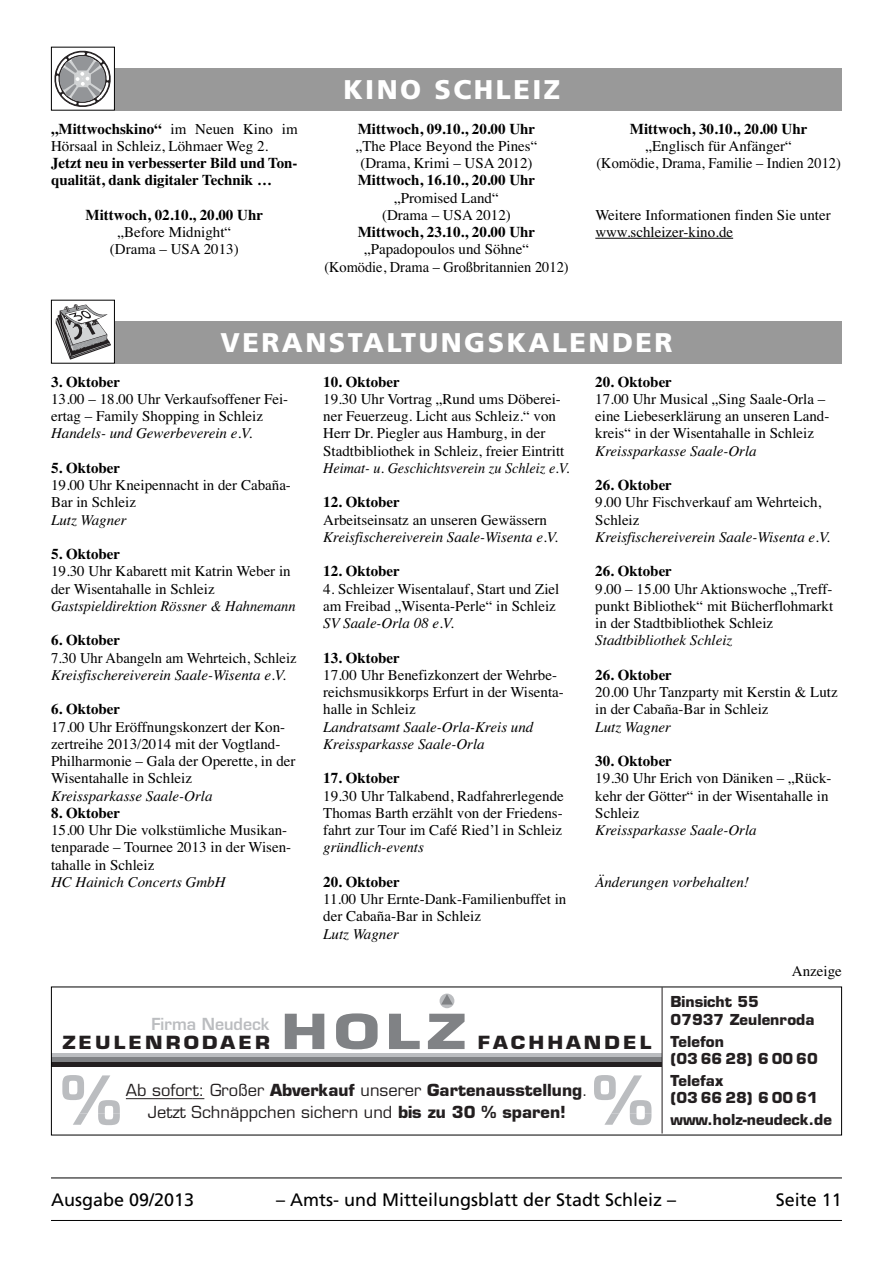
<style>
.page{position:relative;width:893px;height:1263px;background:#fff}
.page>*{position:absolute;margin:0;border:0;box-sizing:border-box;transform-origin:0 0}
.t1{font:700 47.1px "Eurostile";color:#808285;scale:1.27 1}
.t2{font:900 27px "Frutiger";letter-spacing:.09em;color:#fff}
.t3{font:18px "Frutiger";color:#000}
.t4{font:700 17.7px "Eurostile";letter-spacing:.15em;color:#231f20;scale:1.14 1}
.t5{font:16.2px/22px "Eurostile";color:#231f20;text-align:center}
.t6{font:600 16.2px "Eurostile";color:#bbbdc0}
.t7{font:15px/17.2px "Times";color:#000}
.t8{font:italic 15px/17.2px "Times";color:#000}
.t9{font:700 15px/17.2px "Times";color:#000}
.t10{font:italic 15px "Times";color:#000;scale:.95 1}
.t11{font:italic 15px "Times";color:#000;scale:.96 1}
.t12{font:700 14.7px/17.5px "Eurostile";color:#231f20}
.s1{font-weight:700}
</style>
<div class="page">
<hr style="left:51px;top:1177px;width:791px;height:1px;background:#000">
<hr style="left:51px;top:1220px;width:791px;height:1px;background:#000">
<div style="left:51px;top:68px;width:791px;height:43px;background:#999"></div>
<hr style="left:595px;top:238px;width:138px;height:1px;background:#000">
<svg style="left:53px;top:50px;width:60px;height:59px"></svg>
<div style="left:51px;top:47px;width:64px;height:64px;border:1px solid #000"></div>
<hr style="left:52px;top:1053px;width:610px;height:4px;background:#bbbdc0">
<div style="left:52px;top:1057px;width:610px;height:5px;background:#808285"></div>
<div style="left:52px;top:1062px;width:610px;height:5px;background:#231f20"></div>
<hr style="left:662px;top:987px;width:1px;height:146px;background:#231f20">
<svg style="left:440px;top:993px;width:14px;height:15px"></svg>
<svg style="left:441px;top:994px;width:12px;height:10px"></svg>
<hr style="left:126px;top:1098px;width:67px;height:1px;background:#231f20">
<svg style="left:62px;top:1075px;width:58px;height:50px"></svg>
<svg style="left:594px;top:1075px;width:57px;height:50px"></svg>
<div style="left:51px;top:321px;width:791px;height:43px;background:#999"></div>
<div style="left:51px;top:300px;width:63px;height:63px;background:#fff"></div>
<svg style="left:55px;top:304px;width:56px;height:56px"></svg>
<div style="left:51px;top:300px;width:64px;height:64px;border:1px solid #000"></div>
<p class="t7" style="left:51px;top:121px;width:248px"><span class="s1">„Mittwochskino“</span> im Neuen Kino im<br>Hörsaal in Schleiz, Löhmaer Weg 2.</p>
<p class="t9" style="left:51px;top:156px;width:248px">Jetzt neu in verbesserter Bild und Ton&shy;qualität, dank digitaler Technik …</p>
<p class="t9" style="left:86px;top:207px;width:179px">Mittwoch, 02.10., 20.00 Uhr</p>
<p class="t7" style="left:110px;top:225px;width:130px;text-align:center">„Before Midnight“ (Drama – USA 2013)</p>
<h2 class="t2" style="left:343px;top:79px;width:219px">KINO SCHLEIZ</h2>
<p class="t9" style="left:358px;top:121px;width:179px">Mittwoch, 09.10., 20.00 Uhr</p>
<p class="t7" style="left:356px;top:139px;width:183px;text-align:center">„The Place Beyond the Pines“ (Drama, Krimi – USA 2012)</p>
<p class="t9" style="left:358px;top:173px;width:179px">Mittwoch, 16.10., 20.00 Uhr</p>
<p class="t7" style="left:382px;top:190px;width:130px;text-align:center">„Promised Land“ (Drama – USA 2012)</p>
<p class="t9" style="left:358px;top:225px;width:179px">Mittwoch, 23.10., 20.00 Uhr</p>
<p class="t7" style="left:324px;top:242px;width:246px;text-align:center">„Papadopoulos und Söhne“<br>(Komödie, Drama – Großbritannien 2012)</p>
<p class="t9" style="left:630px;top:121px;width:179px">Mittwoch, 30.10., 20.00 Uhr</p>
<p class="t7" style="left:596px;top:139px;width:246px;text-align:center">„Englisch für Anfänger“<br>(Komödie, Drama, Familie – Indien 2012)</p>
<p class="t7" style="left:595px;top:208px;width:237px">Weitere Informationen finden Sie unter www.schleizer-kino.de</p>
<h2 class="t2" style="left:220px;top:332px;width:454px">VERANSTALTUNGSKALENDER</h2>
<p class="t9" style="left:51px;top:374px;width:71px">3. Oktober</p>
<p class="t7" style="left:51px;top:392px;width:239px">13.00 – 18.00 Uhr Verkaufsoffener Fei&shy;ertag – Family Shopping in Schleiz</p>
<p class="t8" style="left:51px;top:426px;width:203px">Handels- und Gewerbeverein e.V.</p>
<p class="t9" style="left:51px;top:460px;width:71px">5. Oktober</p>
<p class="t7" style="left:51px;top:478px;width:241px">19.00 Uhr Kneipennacht in der Cabaña-<br>Bar in Schleiz</p>
<p class="t8" style="left:51px;top:512px;width:77px">Lutz Wagner</p>
<p class="t9" style="left:51px;top:547px;width:71px">5. Oktober</p>
<p class="t7" style="left:51px;top:564px;width:241px">19.30 Uhr Kabarett mit Katrin Weber in der Wisentahalle in Schleiz</p>
<p class="t11" style="left:51px;top:600px;width:256px">Gastspieldirektion Rössner &amp; Hahnemann</p>
<p class="t9" style="left:51px;top:633px;width:71px">6. Oktober</p>
<p class="t7" style="left:51px;top:650px;width:247px">7.30 Uhr Abangeln am Wehrteich, Schleiz</p>
<p class="t8" style="left:51px;top:667px;width:236px">Kreisfischereiverein Saale-Wisenta e.V.</p>
<p class="t9" style="left:51px;top:702px;width:71px">6. Oktober</p>
<p class="t7" style="left:51px;top:719px;width:246px">17.00 Uhr Eröffnungskonzert der Kon&shy;zertreihe 2013/2014 mit der Vogtland-Philharmonie – Gala der Operette, in der Wisentahalle in Schleiz</p>
<p class="t8" style="left:51px;top:788px;width:163px">Kreissparkasse Saale-Orla</p>
<p class="t9" style="left:51px;top:805px;width:71px">8. Oktober</p>
<p class="t7" style="left:51px;top:823px;width:242px">15.00 Uhr Die volkstümliche Musikan&shy;tenparade – Tournee 2013 in der Wisen&shy;tahalle in Schleiz</p>
<p class="t8" style="left:51px;top:874px;width:176px">HC Hainich Concerts GmbH</p>
<p class="t9" style="left:323px;top:374px;width:78px">10. Oktober</p>
<p class="t7" style="left:323px;top:392px;width:243px">19.30 Uhr Vortrag „Rund ums Döberei&shy;ner Feuerzeug. Licht aus Schleiz.“ von Herr Dr. Piegler aus Hamburg, in der Stadtbibliothek in Schleiz, freier Eintritt</p>
<p class="t10" style="left:323px;top:462px;width:261px">Heimat- u. Geschichtsverein zu Schleiz e.V.</p>
<p class="t9" style="left:323px;top:495px;width:78px">12. Oktober</p>
<p class="t7" style="left:323px;top:512px;width:225px">Arbeitseinsatz an unseren Gewässern</p>
<p class="t8" style="left:323px;top:529px;width:236px">Kreisfischereiverein Saale-Wisenta e.V.</p>
<p class="t9" style="left:323px;top:564px;width:78px">12. Oktober</p>
<p class="t7" style="left:323px;top:581px;width:238px">4. Schleizer Wisentalauf, Start und Ziel am Freibad „Wisenta-Perle“ in Schleiz</p>
<p class="t8" style="left:323px;top:616px;width:132px">SV Saale-Orla 08 e.V.</p>
<p class="t9" style="left:323px;top:650px;width:78px">13. Oktober</p>
<p class="t7" style="left:323px;top:668px;width:242px">17.00 Uhr Benefizkonzert der Wehrbe&shy;reichsmusikkorps Erfurt in der Wisenta&shy;halle in Schleiz</p>
<p class="t8" style="left:323px;top:719px;width:212px">Landratsamt Saale-Orla-Kreis und<br>Kreissparkasse Saale-Orla</p>
<p class="t9" style="left:323px;top:771px;width:78px">17. Oktober</p>
<p class="t7" style="left:323px;top:788px;width:242px;text-align:justify">19.30 Uhr Talkabend, Radfahrerlegende Thomas Barth erzählt von der Friedens&shy;fahrt zur Tour im Café Ried’l in Schleiz</p>
<p class="t8" style="left:323px;top:840px;width:102px">gründlich-events</p>
<p class="t9" style="left:323px;top:874px;width:78px">20. Oktober</p>
<p class="t7" style="left:323px;top:892px;width:245px">11.00 Uhr Ernte-Dank-Familienbuffet in der Cabaña-Bar in Schleiz</p>
<p class="t8" style="left:323px;top:926px;width:77px">Lutz Wagner</p>
<p class="t9" style="left:595px;top:374px;width:78px">20. Oktober</p>
<p class="t7" style="left:595px;top:392px;width:236px">17.00 Uhr Musical „Sing Saale-Orla – eine Liebeserklärung an unseren Land&shy;kreis“ in der Wisentahalle in Schleiz</p>
<p class="t8" style="left:595px;top:443px;width:163px">Kreissparkasse Saale-Orla</p>
<p class="t9" style="left:595px;top:478px;width:78px">26. Oktober</p>
<p class="t7" style="left:595px;top:495px;width:227px">9.00 Uhr Fischverkauf am Wehrteich,<br>Schleiz</p>
<p class="t8" style="left:595px;top:529px;width:236px">Kreisfischereiverein Saale-Wisenta e.V.</p>
<p class="t9" style="left:595px;top:564px;width:78px">26. Oktober</p>
<p class="t7" style="left:595px;top:581px;width:239px;text-align:justify">9.00 – 15.00 Uhr Aktionswoche „Treff&shy;punkt Bibliothek“ mit Bücherflohmarkt in der Stadtbibliothek Schleiz</p>
<p class="t8" style="left:595px;top:633px;width:139px">Stadtbibliothek Schleiz</p>
<p class="t9" style="left:595px;top:667px;width:78px">26. Oktober</p>
<p class="t7" style="left:595px;top:685px;width:244px">20.00 Uhr Tanzparty mit Kerstin &amp; Lutz in der Cabaña-Bar in Schleiz</p>
<p class="t8" style="left:595px;top:719px;width:77px">Lutz Wagner</p>
<p class="t9" style="left:595px;top:754px;width:78px">30. Oktober</p>
<p class="t7" style="left:595px;top:771px;width:238px">19.30 Uhr Erich von Däniken – „Rück&shy;kehr der Götter“ in der Wisentahalle in<br>Schleiz</p>
<p class="t8" style="left:595px;top:823px;width:163px">Kreissparkasse Saale-Orla</p>
<p class="t8" style="left:595px;top:874px;width:155px">Änderungen vorbehalten!</p>
<p class="t7" style="left:792px;top:963px;width:51px">Anzeige</p>
<p class="t6" style="left:151px;top:1017px;width:120px">Firma Neudeck</p>
<p class="t4" style="left:62px;top:1036px;width:184px">ZEULENRODAER</p>
<h1 class="t1" style="left:281px;top:1014px;width:147px">HOLZ</h1>
<p class="t4" style="left:478px;top:1036px;width:154px">FACHHANDEL</p>
<p class="t5" style="left:126px;top:1080px;width:464px">Ab sofort: Großer <span class="s1">Abverkauf</span> unserer <span class="s1">Gartenausstellung</span>.<br>Jetzt Schnäppchen sichern und <span class="s1">bis zu 30 % sparen!</span></p>
<p class="t12" style="left:671px;top:995px;width:145px">Binsicht 55<br>07937 Zeulenroda</p>
<p class="t12" style="left:671px;top:1034px;width:149px">Telefon<br>(03 66 28) 6 00 60</p>
<p class="t12" style="left:671px;top:1073px;width:149px">Telefax<br>(03 66 28) 6 00 61</p>
<p class="t12" style="left:671px;top:1112px;width:163px">www.holz-neudeck.de</p>
<p class="t3" style="left:51px;top:1193px;width:145px">Ausgabe 09/2013</p>
<p class="t3" style="left:276px;top:1193px;width:401px">– Amts- und Mitteilungsblatt der Stadt Schleiz –</p>
<p class="t3" style="left:776px;top:1193px;width:68px">Seite 11</p>
</div>
